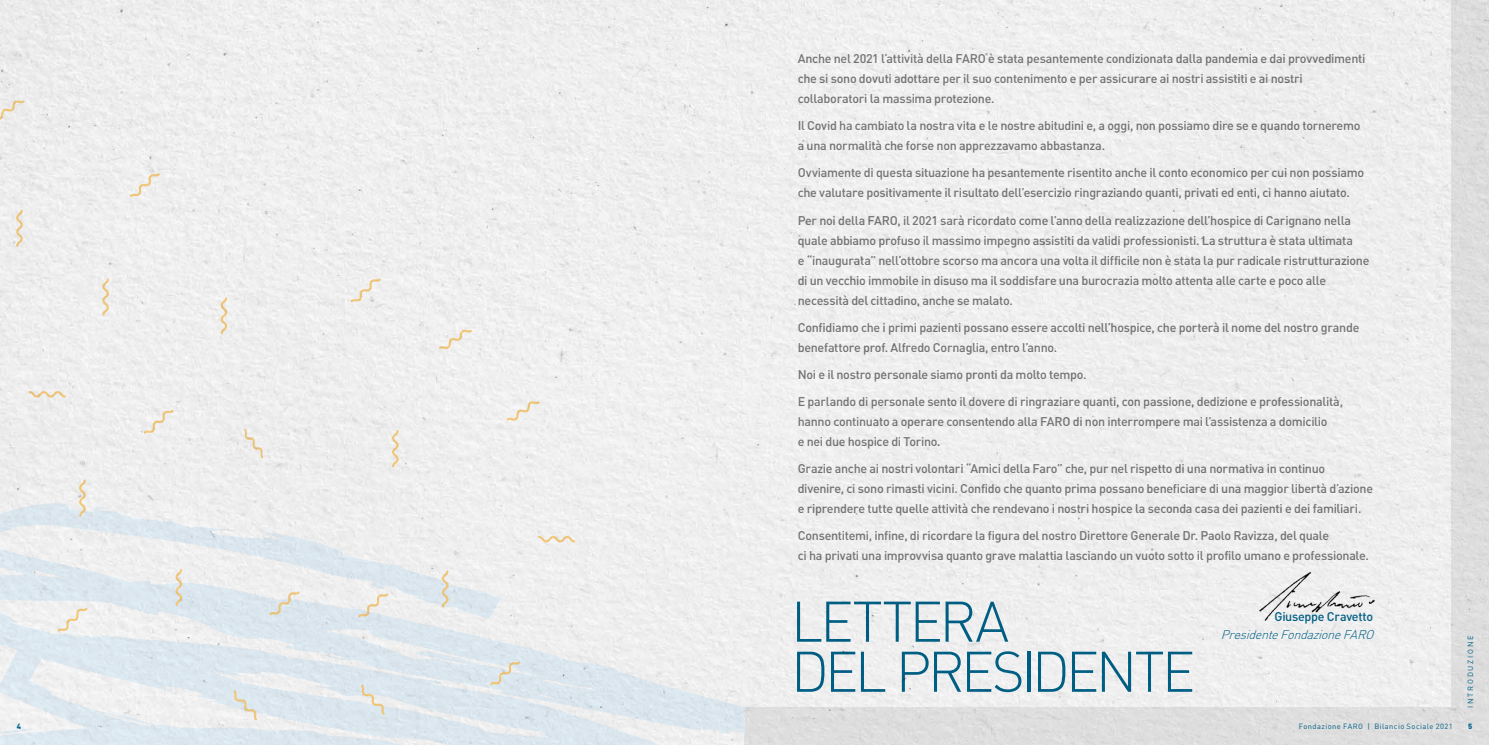
<style>
.page{position:relative;width:1489px;height:745px;background:#fff}
.page>*{position:absolute;margin:0;border:0;box-sizing:border-box;transform-origin:0 0}
.t1{font:300 56.25px "DIN";letter-spacing:-.06em;color:#00658d}
.t2{font:300 56.25px "DIN";letter-spacing:-.04em;color:#00658d}
.t3{font:500 12.5px/20px "DIN";letter-spacing:-.025em;color:#7c7b7b}
.t4{font:italic 300 12.5px "DIN";color:#00658d}
.t5{font:500 12.5px "DIN";letter-spacing:-.025em;color:#00658d}
.t6{font:7.5px "DIN";letter-spacing:.06em;color:#00658d}
.t7{font:7.5px "DIN";letter-spacing:.24em;color:#00658d}
.t8{font:900 7.5px "DIN";color:#00658d}
</style>
<div class="page">
<img style="left:0;top:0;width:1488px;height:744px">
<p class="t3" style="left:797px;top:48px;width:569px">Anche nel 2021 l’attività della FARO è stata pesantemente condizionata dalla pandemia e dai provvedimenti che si sono dovuti adottare per il suo contenimento e per assicurare ai nostri assistiti e ai nostri collaboratori la massima protezione.</p>
<p class="t3" style="left:797px;top:115px;width:564px">Il Covid ha cambiato la nostra vita e le nostre abitudini e, a oggi, non possiamo dire se e quando torneremo a una normalità che forse non apprezzavamo abbastanza.</p>
<p class="t3" style="left:797px;top:162px;width:568px">Ovviamente di questa situazione ha pesantemente risentito anche il conto economico per cui non possiamo che valutare positivamente il risultato dell’esercizio ringraziando quanti, privati ed enti, ci hanno aiutato.</p>
<p class="t3" style="left:797px;top:209px;width:573px">Per noi della FARO, il 2021 sarà ricordato come l’anno della realizzazione dell’hospice di Carignano nella quale abbiamo profuso il massimo impegno assistiti da validi professionisti. La struttura è stata ultimata<br>e “inaugurata” nell’ottobre scorso ma ancora una volta il difficile non è stata la pur radicale ristrutturazione di un vecchio immobile in disuso ma il soddisfare una burocrazia molto attenta alle carte e poco alle necessità del cittadino, anche se malato.</p>
<p class="t3" style="left:797px;top:316px;width:563px">Confidiamo che i primi pazienti possano essere accolti nell’hospice, che porterà il nome del nostro grande benefattore prof. Alfredo Cornaglia, entro l’anno.</p>
<p class="t3" style="left:797px;top:360px;width:547px;line-height:27.1px">Noi e il nostro personale siamo pronti da molto tempo.<br>E parlando di personale sento il dovere di ringraziare quanti, con passione, dedizione e professionalità,</p>
<p class="t3" style="left:797px;top:411px;width:531px">hanno continuato a operare consentendo alla FARO di non interrompere mai l’assistenza a domicilio e nei due hospice di Torino.</p>
<p class="t3" style="left:797px;top:458px;width:577px">Grazie anche ai nostri volontari “Amici della Faro” che, pur nel rispetto di una normativa in continuo divenire, ci sono rimasti vicini. Confido che quanto prima possano beneficiare di una maggior libertà d’azione e riprendere tutte quelle attività che rendevano i nostri hospice la seconda casa dei pazienti e dei familiari.</p>
<p class="t3" style="left:797px;top:525px;width:573px">Consentitemi, infine, di ricordare la figura del nostro Direttore Generale Dr. Paolo Ravizza, del quale<br>ci ha privati una improvvisa quanto grave malattia lasciando un vuoto sotto il profilo umano e professionale.</p>
<h1 class="t2" style="left:790px;top:586px;width:220px">LETTERA</h1>
<h1 class="t1" style="left:790px;top:636px;width:406px">DEL PRESIDENTE</h1>
<p class="t5" style="left:1274px;top:608px;width:100px">Giuseppe Cravetto</p>
<p class="t4" style="left:1220px;top:626px;width:158px">PresidenteFondazioneFARO</p>
<p class="t7" style="left:1465px;top:707px;width:74px;rotate:-90deg">INTRODUZIONE</p>
<p class="t6" style="left:1298px;top:721px;width:155px">Fondazione FARO | Bilancio Sociale 2021</p>
<p class="t8" style="left:17px;top:721px;width:6px">4</p>
<p class="t8" style="left:1467px;top:721px;width:6px">5</p>
</div>
